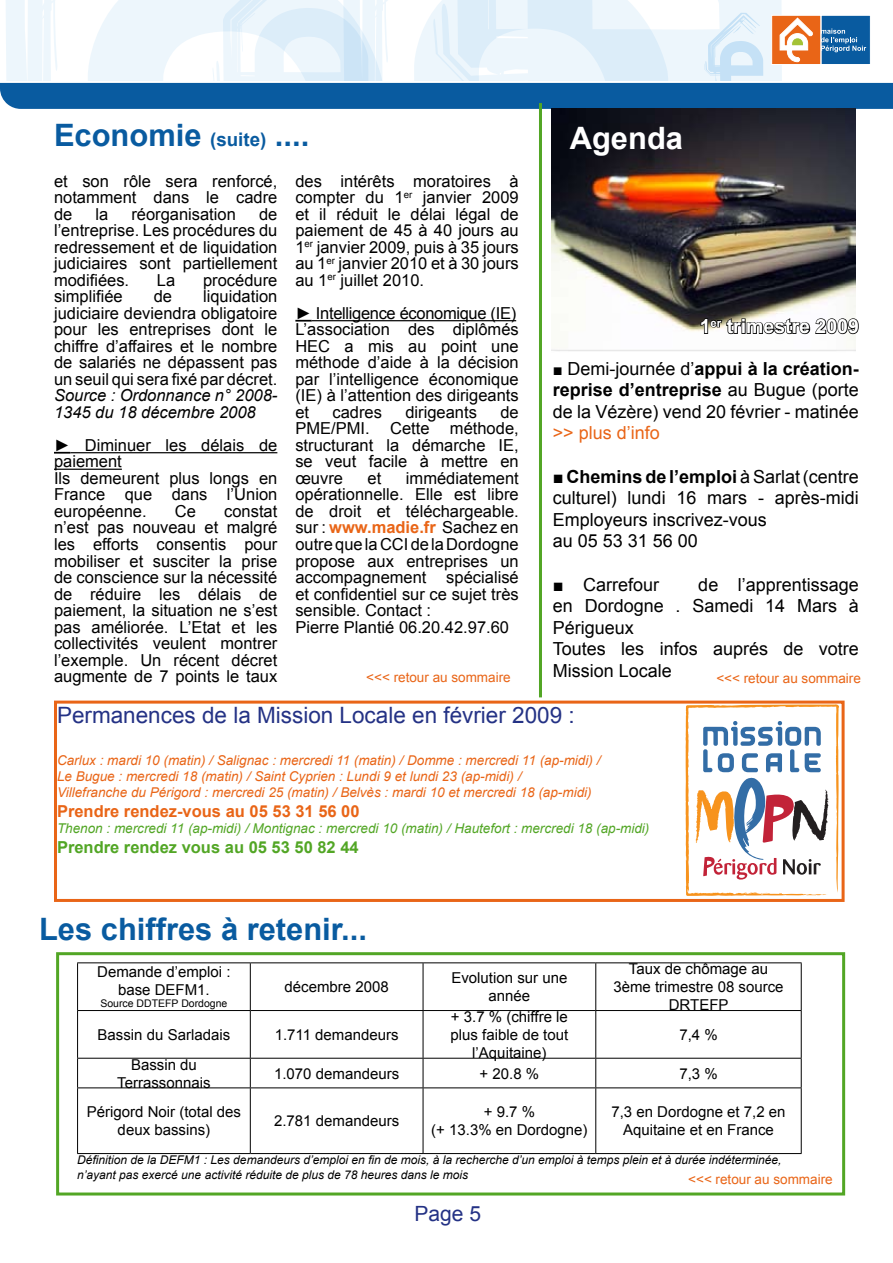
<style>
.page{position:relative;width:893px;height:1263px;background:#fff}
.page>*{position:absolute;margin:0;border:0;box-sizing:border-box;transform-origin:0 0}
.t1{font:700 30.9px "Arial";color:#095ba0}
.t2{font:700 30.9px "Arial";color:#fff}
.t3{font:22.5px "Arial";color:#243285}
.t4{font:21px "Arial";color:#243285}
.t5{font:700 19.5px "Arial";color:#fff}
.t6{font:18px/21.6px "Arial";color:#000}
.t7{font:18px "Arial";color:#e96517}
.t8{font:16.5px/16.5px "Arial";color:#000;text-align:justify}
.t9{font:italic 16.5px/16.5px "Arial";color:#000}
.t10{font:700 16.5px "Arial";color:#e96517}
.t11{font:700 16.5px "Arial";color:#52a625}
.t12{font:15px/18px "Arial";color:#000;text-align:center}
.t13{font:italic 13.5px/16.2px "Arial";color:#e96517}
.t14{font:italic 13.5px "Arial";color:#52a625}
.t15{font:13.5px "Arial";color:#e96517}
.t16{font:italic 12px/14.4px "Arial";color:#000}
.t17{font:10.5px "Arial";color:#000}
.s1{font-size:18.75px}
.s2{font-weight:700}
.s3{font-weight:700;color:#e96517}
.s4{font-size:16.5px}
</style>
<div class="page">
<svg style="left:0;top:0;width:893px;height:140px"></svg>
<img style="left:552px;top:108px;width:304px;height:243px">
<div style="left:56px;top:952px;width:789px;height:243px;border:3px solid #52a625"></div>
<svg style="left:700px;top:317px;width:159px;height:18px"></svg>
<hr style="left:539px;top:103px;width:3px;height:594px;background:#52a625">
<hr style="left:77px;top:962px;width:173px;height:1px;background:#000">
<hr style="left:250px;top:962px;width:173px;height:1px;background:#000">
<hr style="left:423px;top:962px;width:173px;height:1px;background:#000">
<hr style="left:596px;top:962px;width:206px;height:1px;background:#000">
<hr style="left:77px;top:1010px;width:173px;height:1px;background:#000">
<hr style="left:250px;top:1010px;width:173px;height:1px;background:#000">
<hr style="left:423px;top:1010px;width:173px;height:1px;background:#000">
<hr style="left:596px;top:1010px;width:206px;height:1px;background:#000">
<hr style="left:77px;top:1058px;width:173px;height:1px;background:#000">
<hr style="left:250px;top:1058px;width:173px;height:1px;background:#000">
<hr style="left:423px;top:1058px;width:173px;height:1px;background:#000">
<hr style="left:596px;top:1058px;width:206px;height:1px;background:#000">
<hr style="left:77px;top:1087px;width:173px;height:1px;background:#000">
<hr style="left:250px;top:1087px;width:173px;height:1px;background:#000">
<hr style="left:423px;top:1087px;width:173px;height:1px;background:#000">
<hr style="left:596px;top:1087px;width:206px;height:1px;background:#000">
<hr style="left:77px;top:1153px;width:173px;height:1px;background:#000">
<hr style="left:250px;top:1153px;width:173px;height:1px;background:#000">
<hr style="left:423px;top:1153px;width:173px;height:1px;background:#000">
<hr style="left:596px;top:1153px;width:206px;height:1px;background:#000">
<hr style="left:77px;top:963px;width:1px;height:47px;background:#000">
<hr style="left:77px;top:1011px;width:1px;height:47px;background:#000">
<svg style="left:77px;top:1058px;width:1px;height:29px"></svg>
<hr style="left:77px;top:1088px;width:1px;height:65px;background:#000">
<hr style="left:250px;top:963px;width:1px;height:47px;background:#000">
<hr style="left:423px;top:963px;width:1px;height:47px;background:#000">
<hr style="left:595px;top:963px;width:1px;height:47px;background:#000">
<hr style="left:801px;top:963px;width:1px;height:47px;background:#000">
<hr style="left:250px;top:1011px;width:1px;height:47px;background:#000">
<hr style="left:423px;top:1011px;width:1px;height:47px;background:#000">
<hr style="left:595px;top:1011px;width:1px;height:47px;background:#000">
<hr style="left:801px;top:1011px;width:1px;height:47px;background:#000">
<svg style="left:250px;top:1058px;width:1px;height:29px"></svg>
<svg style="left:423px;top:1058px;width:1px;height:29px"></svg>
<svg style="left:595px;top:1058px;width:1px;height:29px"></svg>
<svg style="left:801px;top:1058px;width:1px;height:29px"></svg>
<hr style="left:250px;top:1088px;width:1px;height:65px;background:#000">
<hr style="left:423px;top:1088px;width:1px;height:65px;background:#000">
<hr style="left:595px;top:1088px;width:1px;height:65px;background:#000">
<hr style="left:801px;top:1088px;width:1px;height:65px;background:#000">
<div style="left:54px;top:701px;width:791px;height:201px;border:3px solid #e96517"></div>
<svg style="left:54px;top:452px;width:16px;height:2px"></svg>
<hr style="left:70px;top:452px;width:207px;height:1px;background:#000">
<hr style="left:54px;top:469px;width:68px;height:1px;background:#000">
<svg style="left:295px;top:320px;width:17px;height:2px"></svg>
<hr style="left:312px;top:320px;width:204px;height:1px;background:#000">
<svg style="left:686px;top:704px;width:153px;height:192px"></svg>
<h1 class="t1" style="left:54px;top:115px;width:257px">Economie <span class="s1">(suite)</span> ....</h1>
<h1 class="t2" style="left:570px;top:117px;width:115px">Agenda</h1>
<p class="t8" style="left:54px;top:173px;width:225px">et son rôle sera renforcé, notamment dans le cadre de</p>
<p class="t8" style="left:95px;top:206px;width:14px">la</p>
<p class="t8" style="left:131px;top:206px;width:106px">réorganisation</p>
<p class="t8" style="left:54px;top:206px;width:225px;text-indent:205px">de l’entreprise. Les procédures du redressement et de liquidation judiciaires sont partiellement modifiées.</p>
<p class="t8" style="left:157px;top:272px;width:20px">La</p>
<p class="t8" style="left:203px;top:272px;width:76px">procédure</p>
<p class="t8" style="left:54px;top:289px;width:70px">simplifiée</p>
<p class="t8" style="left:154px;top:289px;width:20px">de</p>
<p class="t8" style="left:54px;top:289px;width:225px;text-indent:149px">liquidation judiciaire deviendra obligatoire pour les entreprises dont le chiffre d’affaires et le nombre de salariés ne dépassent pas un seuil qui sera fixé par décret.</p>
<p class="t9" style="left:54px;top:388px;width:225px">Source : Ordonnance n° 2008-<br>1345 du 18 décembre 2008</p>
<p class="t8" style="left:54px;top:437px;width:225px;text-align:left"><span class="s2">►</span> Diminuer les délais de paiement<br>Ils demeurent plus longs en<br>France que dans l’Union européenne.</p>
<p class="t8" style="left:175px;top:503px;width:23px">Ce</p>
<p class="t8" style="left:54px;top:503px;width:225px;text-indent:170px">constat n’est pas nouveau et malgré les efforts consentis pour mobiliser et susciter la prise de conscience sur la nécessité de réduire les délais de paiement, la situation ne s’est pas améliorée. L’Etat et les collectivités veulent montrer l’exemple. Un récent décret augmente de 7 points le taux</p>
<p class="t8" style="left:295px;top:173px;width:225px">des intérêts moratoires à compter du 1<sup>er</sup> janvier 2009 et il réduit le délai légal de paiement de 45 à 40 jours au 1<sup>er</sup> janvier 2009, puis à 35 jours au 1<sup>er</sup> janvier 2010 et à 30 jours au 1<sup>er</sup> juillet 2010.</p>
<p class="t8" style="left:295px;top:305px;width:225px;text-align:left"><span class="s2">►</span> Intelligence économique (IE)<br>L’association des diplômés<br>HEC a mis au point une méthode d’aide à la décision par l’intelligence économique (IE) à l’attention des dirigeants et</p>
<p class="t8" style="left:295px;top:404px;width:225px;text-indent:205px">de PME/PMI. Cette méthode, structurant la démarche IE, se veut facile à mettre en œuvre</p>
<p class="t8" style="left:333px;top:404px;width:51px">cadres</p>
<p class="t8" style="left:405px;top:404px;width:73px">dirigeants</p>
<p class="t8" style="left:295px;top:470px;width:225px;text-align:left;text-indent:111px">immédiatement opérationnelle. Elle est libre de droit et téléchargeable. sur : <span class="s3">www.madie.fr</span> Sachez en outre que la CCI de la Dordogne propose aux entreprises un accompagnement spécialisé et confidentiel sur ce sujet très sensible. Contact :<br>Pierre Plantié 06.20.42.97.60</p>
<p class="t15" style="left:366px;top:668px;width:146px">&lt;&lt;&lt; retour au sommaire</p>
<p class="t8" style="left:368px;top:470px;width:15px">et</p>
<p class="t5" style="left:700px;top:313px;width:161px">1<sup>er</sup> trimestre 2009</p>
<p class="t6" style="left:553px;top:358px;width:308px;text-align:justify"><span class="s4">■</span> Demi-journée d’<span class="s2">appui à la création&shy;reprise d’entreprise</span> au Bugue (porte de la Vézère) vend 20 février - matinée</p>
<p class="t7" style="left:553px;top:421px;width:109px">&gt;&gt; plus d’info</p>
<p class="t6" style="left:553px;top:466px;width:308px">■ <span class="s2">Chemins de l’emploi</span> à Sarlat (centre culturel) lundi 16 mars - après-midi<br>Employeurs inscrivez-vous<br>au 05 53 31 56 00</p>
<p class="t6" style="left:553px;top:574px;width:108px">■ Carrefour</p>
<p class="t6" style="left:553px;top:574px;width:308px;text-indent:145px">de l’apprentissage en Dordogne . Samedi 14 Mars à<br>Périgueux<br>Toutes les infos auprés de votre<br>Mission Locale</p>
<p class="t15" style="left:716px;top:670px;width:146px">&lt;&lt;&lt; retour au sommaire</p>
<h2 class="t3" style="left:57px;top:701px;width:519px">Permanences de la Mission Locale en février 2009 :</h2>
<p class="t13" style="left:57px;top:752px;width:545px">Carlux : mardi 10 (matin) / Salignac : mercredi 11 (matin) / Domme : mercredi 11 (ap-midi) /<br>Le Bugue : mercredi 18 (matin) / Saint Cyprien : Lundi 9 et lundi 23 (ap-midi) /<br>Villefranche du Périgord : mercredi 25 (matin) / Belvès : mardi 10 et mercredi 18 (ap-midi)</p>
<p class="t10" style="left:57px;top:800px;width:304px">Prendre rendez-vous au 05 53 31 56 00</p>
<p class="t14" style="left:57px;top:819px;width:594px">Thenon : mercredi 11 (ap-midi) / Montignac : mercredi 10 (matin) / Hautefort : mercredi 18 (ap-midi)</p>
<p class="t11" style="left:57px;top:836px;width:303px">Prendre rendez vous au 05 53 50 82 44</p>
<h1 class="t1" style="left:39px;top:909px;width:329px">Les chiffres à retenir...</h1>
<p class="t12" style="left:285px;top:978px;width:106px">décembre 2008</p>
<p class="t12" style="left:451px;top:969px;width:117px">Evolution sur une année</p>
<p class="t12" style="left:613px;top:960px;width:172px">Taux de chômage au<br>3ème trimestre 08 source<br>DRTEFP</p>
<p class="t12" style="left:97px;top:963px;width:135px">Demande d’emploi : base DEFM1.</p>
<p class="t17" style="left:100px;top:997px;width:129px">Source DDTEFP Dordogne</p>
<p class="t12" style="left:451px;top:1008px;width:119px">+ 3.7 % (chiffre le plus faible de tout l’Aquitaine)</p>
<p class="t12" style="left:98px;top:1026px;width:134px">Bassin du Sarladais</p>
<p class="t12" style="left:275px;top:1026px;width:125px">1.711 demandeurs</p>
<p class="t12" style="left:679px;top:1026px;width:40px">7,4 %</p>
<p class="t12" style="left:117px;top:1055px;width:95px">Bassin du<br>Terrassonnais</p>
<p class="t12" style="left:274px;top:1064px;width:127px">1.070 demandeurs</p>
<p class="t12" style="left:480px;top:1064px;width:61px">+ 20.8 %</p>
<p class="t12" style="left:679px;top:1064px;width:40px">7,3 %</p>
<p class="t12" style="left:87px;top:1103px;width:156px">Périgord Noir (total des deux bassins)</p>
<p class="t12" style="left:274px;top:1112px;width:127px">2.781 demandeurs</p>
<p class="t12" style="left:431px;top:1103px;width:158px">+ 9.7 %<br>(+ 13.3% en Dordogne)</p>
<p class="t12" style="left:611px;top:1103px;width:176px">7,3 en Dordogne et 7,2 en<br>Aquitaine et en France</p>
<p class="t16" style="left:77px;top:1153px;width:706px">Définition de la DEFM1 : Les demandeurs d’emploi en fin de mois, à la recherche d’un emploi à temps plein et à durée indéterminée, n’ayant pas exercé une activité réduite de plus de 78 heures dans le mois</p>
<p class="t15" style="left:688px;top:1170px;width:146px">&lt;&lt;&lt; retour au sommaire</p>
<p class="t4" style="left:415px;top:1200px;width:68px">Page 5</p>
</div>
